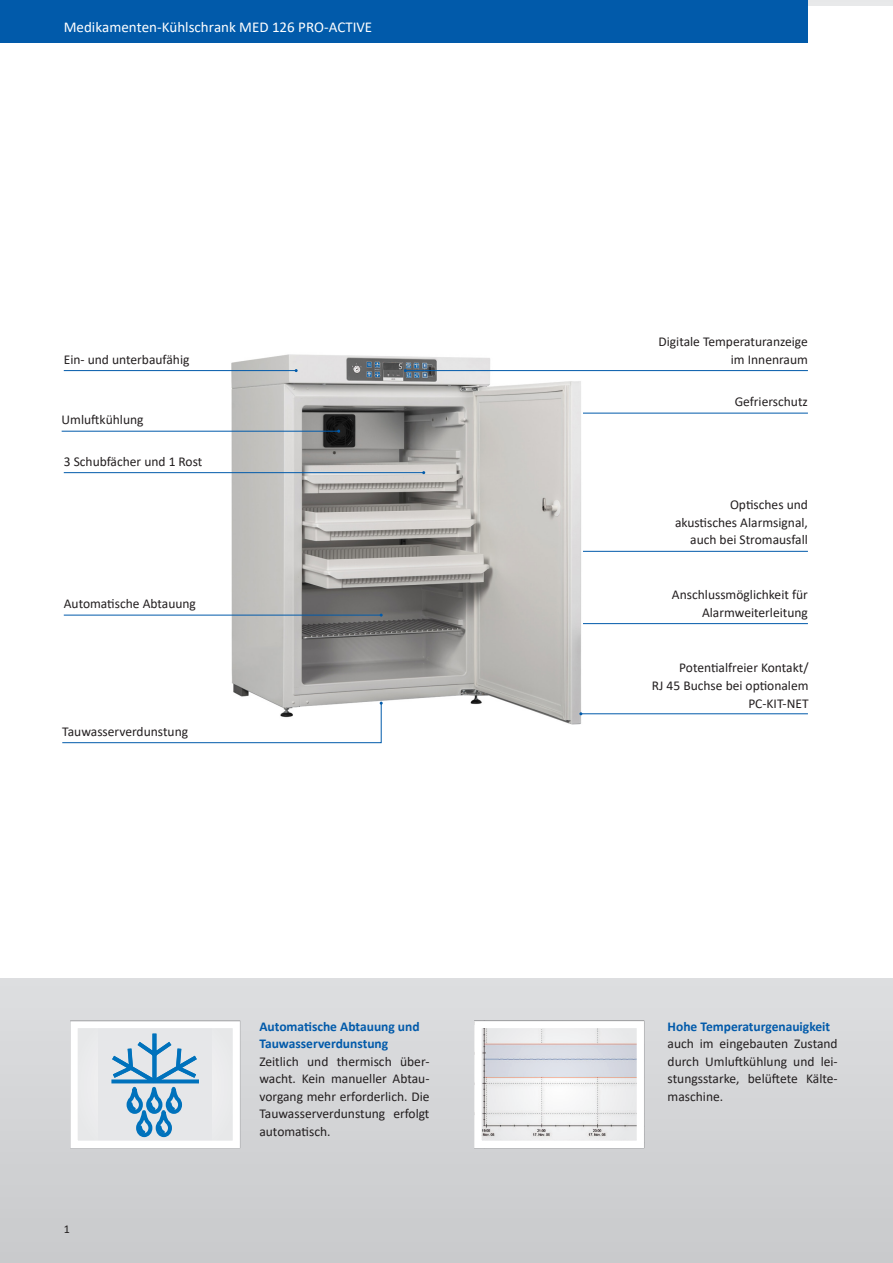
<style>
.page{position:relative;width:893px;height:1263px;background:#fff}
.page>*{position:absolute;margin:0;border:0;box-sizing:border-box;transform-origin:0 0}
.t1{font:15px "Calibri";color:#fff}
.Fließtext_9_pt_-_2_m{font:13.5px/17.5px "Calibri";color:#231f20;text-align:justify}
.Fließtext_9_pt_Stand{font:13.5px/17.5px "Calibri";color:#231f20;text-align:right}
.t2{font:700 13.5px/17.5px "Calibri";color:#015aaa}
.t3{font:12px "Calibri";color:#231f20}
</style>
<div class="page">
<hr style="left:376px;top:413px;width:432px;height:1px;background:#015aaa">
<hr style="left:376px;top:623px;width:432px;height:1px;background:#015aaa">
<hr style="left:376px;top:551px;width:432px;height:1px;background:#015aaa">
<div style="left:0;top:978px;width:893px;height:285px;background:#d1d2d4"></div>
<div style="left:0;top:0;width:808px;height:43px;background:#015aaa"></div>
<img style="left:231px;top:354px;width:352px;height:371px">
<hr style="left:64px;top:472px;width:360px;height:1px;background:#015aaa">
<hr style="left:64px;top:370px;width:232px;height:1px;background:#015aaa">
<hr style="left:64px;top:615px;width:317px;height:1px;background:#015aaa">
<svg style="left:374px;top:614px;width:9px;height:11px"></svg>
<hr style="left:405px;top:370px;width:403px;height:1px;background:#015aaa">
<hr style="left:581px;top:713px;width:227px;height:1px;background:#015aaa">
<svg style="left:62px;top:702px;width:321px;height:41px"></svg>
<hr style="left:62px;top:431px;width:277px;height:1px;background:#015aaa">
<svg style="left:70px;top:1020px;width:171px;height:129px;background:#d0dde7"></svg>
<svg style="left:474px;top:1020px;width:171px;height:129px;background:#e7e7e9"></svg>
<p class="t1" style="left:64px;top:17px;width:310px">Medikamenten-Kühlschrank MED 126 PRO-ACTIVE</p>
<p class="Fließtext_9_pt_Stand" style="left:64px;top:350px;width:127px">Ein- und unterbaufähig</p>
<p class="Fließtext_9_pt_Stand" style="left:62px;top:411px;width:83px">Umluftkühlung</p>
<p class="Fließtext_9_pt_Stand" style="left:64px;top:452px;width:140px">3 Schubfächer und 1 Rost</p>
<p class="Fließtext_9_pt_Stand" style="left:64px;top:594px;width:134px">Automatische Abtauung</p>
<p class="Fließtext_9_pt_Stand" style="left:62px;top:722px;width:127px">Tauwasserverdunstung</p>
<p class="t3" style="left:64px;top:1221px;width:8px">1</p>
<p class="t2" style="left:259px;top:1017px;width:162px">Automatische Abtauung und<br>Tauwasserverdunstung</p>
<p class="Fließtext_9_pt_-_2_m" style="left:259px;top:1052px;width:172px">Zeitlich und thermisch über&shy;wacht. Kein manueller Abtau&shy;vorgang mehr erforderlich. Die Tauwasserverdunstung erfolgt automatisch.</p>
<p class="Fließtext_9_pt_Stand" style="left:658px;top:332px;width:151px">Digitale Temperaturanzeige im Innenraum</p>
<p class="Fließtext_9_pt_Stand" style="left:735px;top:392px;width:75px">Gefrierschutz</p>
<p class="Fließtext_9_pt_Stand" style="left:675px;top:496px;width:134px">Optisches und akustisches Alarmsignal, auch bei Stromausfall</p>
<p class="Fließtext_9_pt_Stand" style="left:672px;top:585px;width:138px">Anschlussmöglichkeit für<br>Alarmweiterleitung</p>
<p class="Fließtext_9_pt_-_2_m" style="left:652px;top:659px;width:158px;text-align:right">Potentialfreier Kontakt/<br>RJ 45 Buchse bei optionalem<br>PC-KIT-NET</p>
<p class="t2" style="left:668px;top:1017px;width:164px">Hohe Temperaturgenauigkeit</p>
<p class="Fließtext_9_pt_-_2_m" style="left:668px;top:1035px;width:172px">auch im eingebauten Zustand durch Umluftkühlung und lei&shy;stungsstarke, belüftete Kälte&shy;maschine.</p>
</div>
